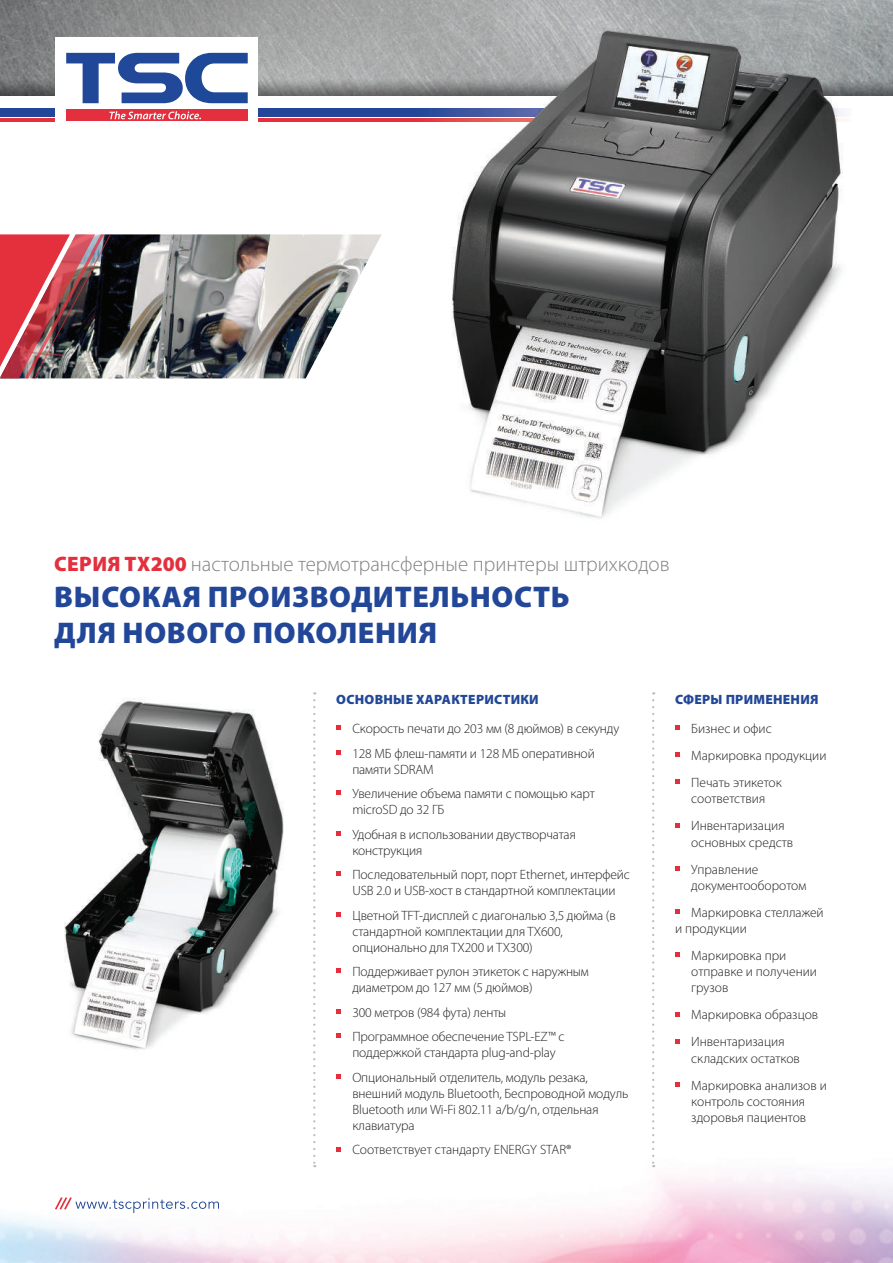
<style>
.page{position:relative;width:893px;height:1263px;background:#fff}
.page>*{position:absolute;margin:0;border:0;box-sizing:border-box;transform-origin:0 0}
.t1{font:900 30px/36px "Myriad Pro";letter-spacing:.02em;color:#224798}
.t2{font:300 21px "Myriad Pro";color:#808285}
.t3{font:300 13.5px/27px "Myriad Pro";letter-spacing:-.01em;color:#231f20}
.t4{font:900 13.5px "Myriad Pro";letter-spacing:.02em;color:#224798}
.s1{font-weight:900;color:#e4303d}
</style>
<div class="page">
<img style="left:0;top:0;width:893px;height:95px">
<div style="left:0;top:108px;width:851px;height:8px;background:#224798"></div>
<hr style="left:0;top:119px;width:851px;height:2px;background:#e4303d">
<div style="left:55px;top:37px;width:203px;height:153px;background:#fff"></div>
<svg style="left:66px;top:53px;width:182px;height:50px"></svg>
<div style="left:66px;top:110px;width:182px;height:11px;background:#e42f3e"></div>
<svg style="left:109px;top:111px;width:92px;height:8px"></svg>
<img style="left:0;top:1065px;width:893px;height:198px">
<svg style="left:55px;top:1197px;width:164px;height:16px"></svg>
<img style="left:111px;top:234px;width:271px;height:144px">
<img style="left:0;top:234px;width:111px;height:144px">
<svg style="left:675px;top:725px;width:5px;height:5px"></svg>
<svg style="left:675px;top:752px;width:5px;height:5px"></svg>
<svg style="left:675px;top:779px;width:5px;height:5px"></svg>
<svg style="left:675px;top:823px;width:5px;height:4px"></svg>
<svg style="left:675px;top:866px;width:5px;height:5px"></svg>
<svg style="left:675px;top:909px;width:5px;height:5px"></svg>
<svg style="left:675px;top:952px;width:5px;height:5px"></svg>
<svg style="left:675px;top:1012px;width:5px;height:4px"></svg>
<svg style="left:675px;top:1039px;width:5px;height:4px"></svg>
<svg style="left:675px;top:1082px;width:5px;height:5px"></svg>
<svg style="left:652px;top:700px;width:2px;height:467px"></svg>
<svg style="left:313px;top:700px;width:2px;height:467px"></svg>
<img style="left:411px;top:10px;width:456px;height:509px">
<img style="left:453px;top:31px;width:387px;height:485px">
<img style="left:35px;top:698px;width:266px;height:380px">
<svg style="left:336px;top:725px;width:5px;height:5px"></svg>
<svg style="left:336px;top:750px;width:5px;height:4px"></svg>
<svg style="left:336px;top:790px;width:5px;height:5px"></svg>
<svg style="left:336px;top:831px;width:5px;height:4px"></svg>
<svg style="left:336px;top:871px;width:5px;height:5px"></svg>
<svg style="left:336px;top:912px;width:5px;height:4px"></svg>
<svg style="left:336px;top:968px;width:5px;height:5px"></svg>
<svg style="left:336px;top:1009px;width:5px;height:5px"></svg>
<svg style="left:336px;top:1033px;width:5px;height:5px"></svg>
<svg style="left:336px;top:1074px;width:5px;height:4px"></svg>
<svg style="left:336px;top:1147px;width:5px;height:4px"></svg>
<h2 class="t2" style="left:54px;top:552px;width:617px"><span class="s1">СЕРИЯ TX200</span> настольные термотрансферные принтеры штрихкодов</h2>
<h1 class="t1" style="left:54px;top:578px;width:517px">ВЫСОКАЯ ПРОИЗВОДИТЕЛЬНОСТЬ<br>ДЛЯ НОВОГО ПОКОЛЕНИЯ</h1>
<p class="t4" style="left:336px;top:690px;width:204px">ОСНОВНЫЕ ХАРАКТЕРИСТИКИ</p>
<p class="t3" style="left:352px;top:716px;width:269px;line-height:24.3px">Скорость печати до 203 мм (8 дюймов) в секунду<br>128 МБ флеш-памяти и 128 МБ оперативной</p>
<p class="t3" style="left:352px;top:757px;width:244px;line-height:24.3px">памяти SDRAM<br>Увеличение объема памяти с помощью карт</p>
<p class="t3" style="left:352px;top:797px;width:225px;line-height:24.3px">microSD до 32 ГБ<br>Удобная в использовании двустворчатая</p>
<p class="t3" style="left:352px;top:838px;width:279px;line-height:24.3px">конструкция<br>Последовательный порт, порт Ethernet, интерфейс</p>
<p class="t3" style="left:352px;top:878px;width:265px;line-height:24.3px">USB 2.0 и USB-хост в стандартной комплектации<br>Цветной TFT-дисплей с диагональю 3,5 дюйма (в</p>
<p class="t3" style="left:352px;top:923px;width:212px;line-height:16.2px">стандартной комплектации для TX600, опционально для TX200 и TX300)</p>
<p class="t3" style="left:352px;top:963px;width:238px;line-height:16.2px">Поддерживает рулон этикеток с наружным диаметром до 127 мм (5 дюймов)</p>
<p class="t3" style="left:352px;top:1000px;width:214px;line-height:24.3px">300 метров (984 фута) ленты<br>Программное обеспечение TSPL-EZ™ с</p>
<p class="t3" style="left:352px;top:1040px;width:237px;line-height:24.3px">поддержкой стандарта plug-and-play<br>Опциональный отделитель, модуль резака,</p>
<p class="t3" style="left:352px;top:1085px;width:277px;line-height:16.2px">внешний модуль Bluetooth, Беспроводной модуль<br>Bluetooth или Wi-Fi 802.11 a/b/g/n, отдельная клавиатура</p>
<p class="t3" style="left:352px;top:1136px;width:221px">Соответствует стандарту ENERGY STAR®</p>
<p class="t4" style="left:675px;top:690px;width:145px">СФЕРЫ ПРИМЕНЕНИЯ</p>
<p class="t3" style="left:691px;top:715px;width:137px">Бизнес и офис<br>Маркировка продукции<br>Печать этикеток</p>
<p class="t3" style="left:691px;top:785px;width:95px">соответствия<br>Инвентаризация</p>
<p class="t3" style="left:691px;top:828px;width:103px">основных средств<br>Управление</p>
<p class="t3" style="left:691px;top:872px;width:134px">документооборотом<br>Маркировка стеллажей</p>
<p class="t3" style="left:691px;top:915px;width:97px;text-indent:-16px">и продукции<br>Маркировка при</p>
<p class="t3" style="left:691px;top:963px;width:127px;line-height:16.2px">отправке и получении грузов</p>
<p class="t3" style="left:691px;top:1001px;width:128px">Маркировка образцов<br>Инвентаризация</p>
<p class="t3" style="left:691px;top:1044px;width:137px">складских остатков<br>Маркировка анализов и</p>
<p class="t3" style="left:691px;top:1093px;width:117px;line-height:16.2px">контроль состояния здоровья пациентов</p>
</div>
